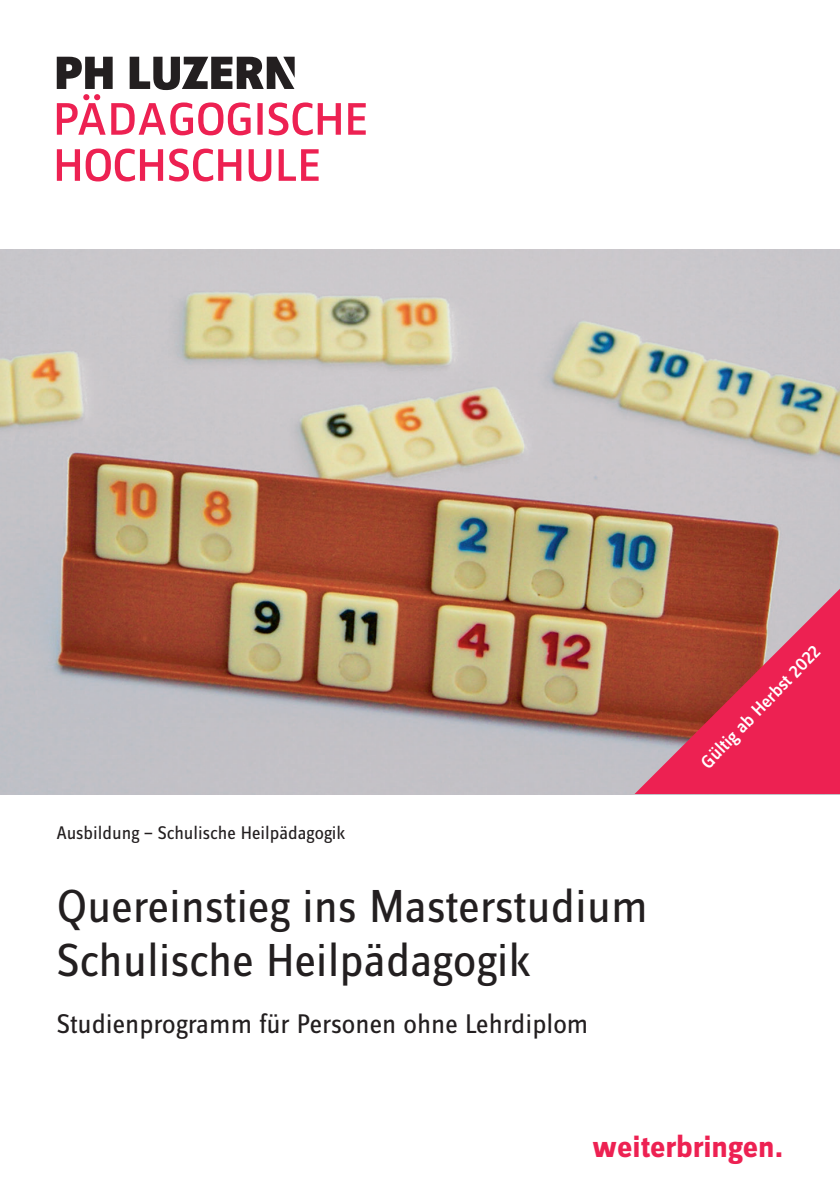
<style>
.page{position:relative;width:840px;height:1191px;background:#fff}
.page>*{position:absolute;margin:0;border:0;box-sizing:border-box;transform-origin:0 0}
.t1{font:48px/54px "Zine Sans Dis OT";color:#231f20}
.t2{font:700 32px "Zine Sans Dis OT";color:#ed2152}
.t3{font:28px "Zine Sans Dis OT";color:#231f20}
.t4{font:19px "Zine Sans Dis OT";color:#231f20}
.t5{font:500 19px "Zine Sans Dis OT";color:#fff}
</style>
<div class="page">
<img style="left:0;top:249px;width:839px;height:545px">
<svg style="left:57px;top:149px;width:23px;height:32px"></svg>
<svg style="left:86px;top:149px;width:77px;height:32px"></svg>
<svg style="left:169px;top:149px;width:72px;height:32px"></svg>
<svg style="left:248px;top:149px;width:23px;height:32px"></svg>
<svg style="left:278px;top:149px;width:40px;height:32px"></svg>
<svg style="left:57px;top:57px;width:308px;height:78px"></svg>
<svg style="left:634px;top:588px;width:205px;height:206px;background:#c8414f"></svg>
<p class="t4" style="left:57px;top:824px;width:290px">Ausbildung — Schulische Heilpädagogik</p>
<p class="t1" style="left:57px;top:881px;width:592px">Quereinstieg ins Masterstudium<br>Schulische Heilpädagogik</p>
<p class="t3" style="left:57px;top:1010px;width:533px">Studienprogramm für Personen ohne Lehrdiplom</p>
<p class="t5" style="left:696px;top:758px;width:164px;rotate:-46deg">Gültig ab Herbst 2022</p>
<p class="t2" style="left:592px;top:1130px;width:192px">weiterbringen.</p>
</div>
